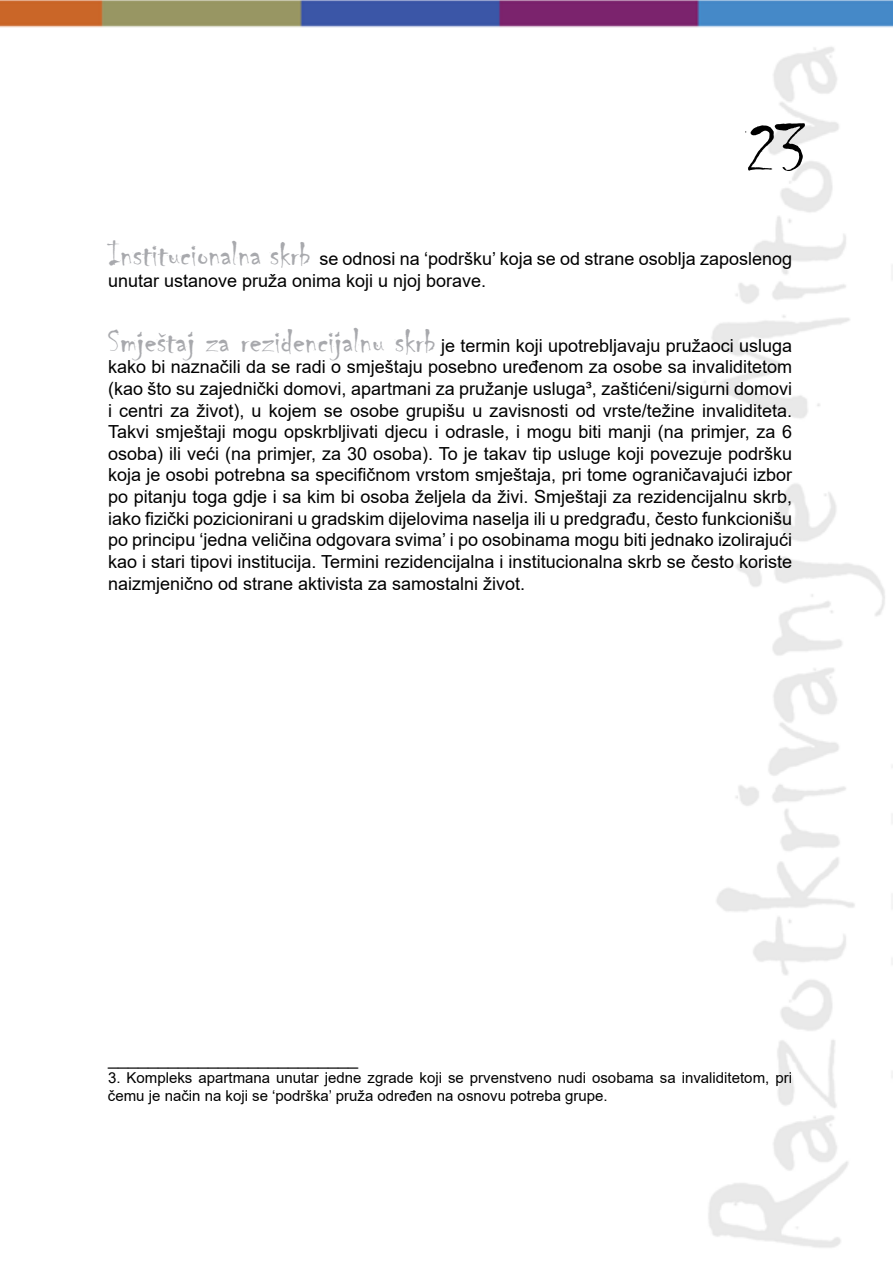
<style>
.page{position:relative;width:893px;height:1263px;background:#fff}
.page>*{position:absolute;margin:0;border:0;box-sizing:border-box;transform-origin:0 0}
.t1{font:72px "Chiller";color:#000}
.t2{font:18px/21.6px "Arial";color:#000}
.t3{font:15px/18px "Arial";color:#000}
.s1{font-family:"Chiller";font-size:36px;color:#a8a9ad}
</style>
<div class="page">
<img style="left:0;top:0;width:893px;height:1248px">
<h1 class="t1" style="left:747px;top:111px;width:63px">23</h1>
<p class="t2" style="left:108px;top:248px;width:685px"><span class="s1">Institucionalna skrb</span> se odnosi na ‘podršku’ koja se od strane osoblja zaposlenog unutar ustanove pruža onima koji u njoj borave.</p>
<p class="t2" style="left:108px;top:335px;width:686px;text-align:justify"><span class="s1">Smještaj za rezidencijalnu skrb</span> je termin koji upotrebljavaju pružaoci usluga kako bi naznačili da se radi o smještaju posebno uređenom za osobe sa invaliditetom (kao što su zajednički domovi, apartmani za pružanje usluga³, zaštićeni/sigurni domovi i centri za život), u kojem se osobe grupišu u zavisnosti od vrste/težine invaliditeta.<br>Takvi smještaji mogu opskrbljivati djecu i odrasle, i mogu biti manji (na primjer, za 6 osoba) ili veći (na primjer, za 30 osoba). To je takav tip usluge koji povezuje podršku koja je osobi potrebna sa specifičnom vrstom smještaja, pri tome ograničavajući izbor po pitanju toga gdje i sa kim bi osoba željela da živi. Smještaji za rezidencijalnu skrb, iako fizički pozicionirani u gradskim dijelovima naselja ili u predgrađu, često funkcionišu po principu ‘jedna veličina odgovara svima’ i po osobinama mogu biti jednako izolirajući kao i stari tipovi institucija. Termini rezidencijalna i institucionalna skrb se često koriste naizmjenično od strane aktivista za samostalni život.</p>
<p class="t2" style="left:108px;top:1047px;width:252px">_________________________</p>
<p class="t3" style="left:108px;top:1068px;width:686px">3. Kompleks apartmana unutar jedne zgrade koji se prvenstveno nudi osobama sa invaliditetom, pri čemu je način na koji se ‘podrška’ pruža određen na osnovu potreba grupe.</p>
</div>
